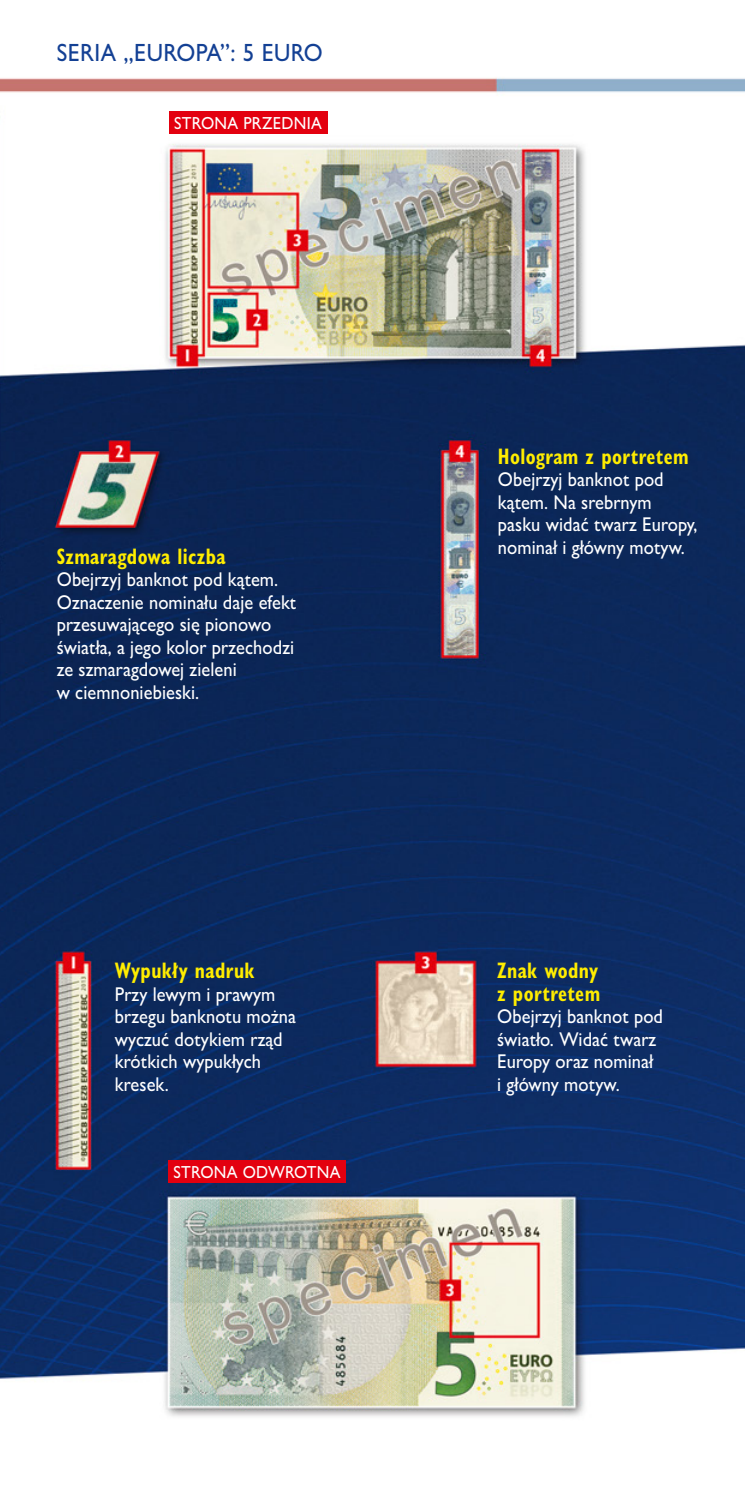
<style>
.page{position:relative;width:745px;height:1489px;background:#fff}
.page>*{position:absolute;margin:0;border:0;box-sizing:border-box;transform-origin:0 0}
.t1{font:500 25px "Gill Sans MT Pro";letter-spacing:.02em;color:#134094;scale:.92 1}
.t2{font:700 condensed 22.5px/22.5px "Gill Sans MT Pro";letter-spacing:.02em;color:#ffed00;scale:.85 1}
.t3{font:500 20px/22.5px "Gill Sans MT Pro";letter-spacing:.005em;color:#fff;scale:.92 1}
.t4{font:500 17.5px "Gill Sans MT Pro";letter-spacing:.02em;color:#fff;scale:.92 1}
</style>
<div class="page">
<img style="left:0;top:77px;width:744px;height:1340px">
<div style="left:169px;top:112px;width:158px;height:22px;background:#e3000f"></div>
<div style="left:168px;top:1160px;width:177px;height:22px;background:#e3000f"></div>
<p class="t1" style="left:57px;top:37px;width:290px">SERIA „EUROPA”: 5 EURO</p>
<p class="t4" style="left:174px;top:112px;width:162px">STRONA PRZEDNIA</p>
<p class="t2" style="left:57px;top:544px;width:200px">Szmaragdowa liczba</p>
<p class="t3" style="left:57px;top:568px;width:262px">Obejrzyj banknot pod kątem.<br>Oznaczenie nominału daje efekt przesuwającego się pionowo światła, a jego kolor przechodzi ze szmaragdowej zieleni<br>w ciemnoniebieski.</p>
<p class="t2" style="left:115px;top:959px;width:166px">Wypukły nadruk</p>
<p class="t3" style="left:115px;top:982px;width:198px">Przy lewym i prawym brzegu banknotu można wyczuć dotykiem rząd krótkich wypukłych kresek.</p>
<p class="t4" style="left:173px;top:1161px;width:183px">STRONA ODWROTNA</p>
<p class="t2" style="left:497px;top:445px;width:226px">Hologram z portretem</p>
<p class="t3" style="left:497px;top:468px;width:218px">Obejrzyj banknot pod kątem. Na srebrnym pasku widać twarz Europy, nominał i główny motyw.</p>
<p class="t2" style="left:497px;top:959px;width:123px">Znak wodny z portretem</p>
<p class="t3" style="left:497px;top:1005px;width:181px">Obejrzyj banknot pod światło. Widać twarz<br>Europy oraz nominał<br>i główny motyw.</p>
</div>
